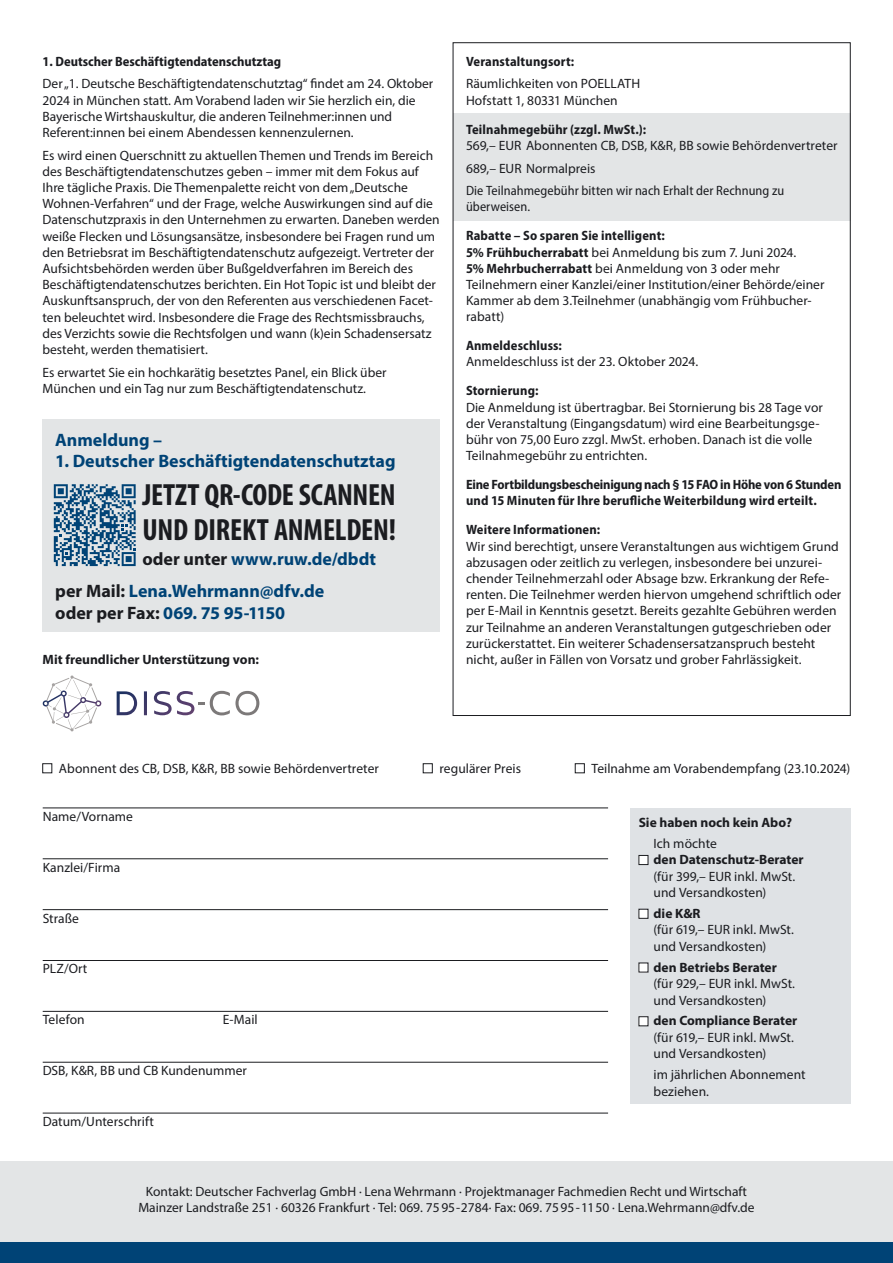
<style>
.page{position:relative;width:893px;height:1263px;background:#fff}
.page>*{position:absolute;margin:0;border:0;box-sizing:border-box;transform-origin:0 0}
.t1{font:700 condensed 30.75px/35.1px "Myriad Pro";letter-spacing:-.005em;color:#1b1c20}
.t2{font:700 18px/21.6px "Myriad Pro";color:#004376}
.t3{font:13.5px/16.2px "Myriad Pro";color:#1b1c20}
.t4{font:700 semi-condensed 13.5px "Myriad Pro";letter-spacing:.01em;color:#1b1c20}
.t5{font:700 13.5px "Myriad Pro";color:#1b1c20}
.t6{font:700 semi-condensed 13.5px/16.2px "Myriad Pro";letter-spacing:-.01em;color:#1b1c20}
.t7{font:semi-condensed 13.5px/16.2px "Myriad Pro";letter-spacing:.005em;color:#1b1c20}
.s1{color:#1b1c20}
.s2{font-weight:700;font-stretch:semi-condensed}
</style>
<div class="page">
<div style="left:0;top:1242px;width:893px;height:21px;background:#004376"></div>
<div style="left:0;top:1161px;width:893px;height:81px;background:#e3e5e6"></div>
<hr style="left:43px;top:808px;width:565px;height:1px;background:#1b1c20">
<hr style="left:43px;top:858px;width:565px;height:1px;background:#1b1c20">
<hr style="left:43px;top:909px;width:565px;height:1px;background:#1b1c20">
<hr style="left:43px;top:960px;width:565px;height:1px;background:#1b1c20">
<hr style="left:43px;top:1011px;width:565px;height:1px;background:#1b1c20">
<hr style="left:43px;top:1062px;width:565px;height:1px;background:#1b1c20">
<hr style="left:43px;top:1113px;width:565px;height:1px;background:#1b1c20">
<div style="left:43px;top:763px;width:9px;height:10px;border:1px solid #1b1c20"></div>
<div style="left:423px;top:763px;width:9px;height:10px;border:1px solid #1b1c20"></div>
<div style="left:575px;top:763px;width:9px;height:10px;border:1px solid #1b1c20"></div>
<div style="left:630px;top:808px;width:220px;height:296px;background:#dfe2e5"></div>
<div style="left:639px;top:855px;width:9px;height:9px;background:#fff"></div>
<div style="left:639px;top:855px;width:9px;height:10px;border:1px solid #1b1c20"></div>
<div style="left:639px;top:909px;width:9px;height:9px;background:#fff"></div>
<div style="left:639px;top:963px;width:9px;height:9px;background:#fff"></div>
<div style="left:639px;top:1017px;width:9px;height:9px;background:#fff"></div>
<div style="left:639px;top:1016px;width:9px;height:10px;border:1px solid #1b1c20"></div>
<div style="left:453px;top:114px;width:397px;height:107px;background:#e3e5e6"></div>
<div style="left:43px;top:459px;width:397px;height:140px;background:#e3e5e6"></div>
<div style="left:43px;top:419px;width:397px;height:65px;background:#e3e5e6"></div>
<svg style="left:54px;top:484px;width:82px;height:82px"></svg>
<div style="left:43px;top:567px;width:397px;height:64px;background:#e3e5e6"></div>
<svg style="left:50px;top:675px;width:44px;height:56px"></svg>
<img style="left:43px;top:690px;width:58px;height:28px">
<img style="left:46px;top:691px;width:52px;height:25px">
<img style="left:117px;top:691px;width:77px;height:24px">
<svg style="left:198px;top:691px;width:61px;height:24px"></svg>
<p class="t4" style="left:43px;top:53px;width:240px">1. Deutscher Beschäftigtendatenschutztag</p>
<p class="t3" style="left:43px;top:76px;width:392px">Der „1. Deutsche Beschäftigtendatenschutztag“ findet am 24. Oktober 2024 in München statt. Am Vorabend laden wir Sie herzlich ein, die Bayerische Wirtshauskultur, die anderen Teilnehmer:innen und Referent:innen bei einem Abendessen kennenzulernen.</p>
<p class="t3" style="left:43px;top:147px;width:399px">Es wird einen Querschnitt zu aktuellen Themen und Trends im Bereich des Beschäftigtendatenschutzes geben – immer mit dem Fokus auf Ihre tägliche Praxis. Die Themenpalette reicht von dem „Deutsche Wohnen-Verfahren“ und der Frage, welche Auswirkungen sind auf die Datenschutzpraxis in den Unternehmen zu erwarten. Daneben werden weiße Flecken und Lösungsansätze, insbesondere bei Fragen rund um den Betriebsrat im Beschäftigtendatenschutz aufgezeigt. Vertreter der Aufsichtsbehörden werden über Bußgeldverfahren im Bereich des Beschäftigtendatenschutzes berichten. Ein Hot Topic ist und bleibt der Auskunftsanspruch, der von den Referenten aus verschiedenen Facet&shy;ten beleuchtet wird. Insbesondere die Frage des Rechtsmissbrauchs, des Verzichts sowie die Rechtsfolgen und wann (k)ein Schadensersatz besteht, werden thematisiert.</p>
<p class="t3" style="left:43px;top:364px;width:345px">Es erwartet Sie ein hochkarätig besetztes Panel, ein Blick über<br>München und ein Tag nur zum Beschäftigtendatenschutz.</p>
<h2 class="t2" style="left:55px;top:428px;width:108px">Anmeldung –</h2>
<h2 class="t2" style="left:55px;top:450px;width:342px">1. Deutscher Beschäftigtendatenschutztag</h2>
<h1 class="t1" style="left:142px;top:477px;width:255px">JETZT QR-CODE SCANNEN<br>UND DIREKT ANMELDEN!</h1>
<h2 class="t2" style="left:142px;top:547px;width:235px"><span class="s1">oder unter</span> www.ruw.de/dbdt</h2>
<h2 class="t2" style="left:55px;top:580px;width:271px"><span class="s1">per Mail:</span> Lena.Wehrmann@dfv.de <span class="s1">oder per Fax:</span> 069. 75 95-1150</h2>
<p class="t5" style="left:43px;top:651px;width:218px">Mit freundlicher Unterstützung von:</p>
<p class="t4" style="left:466px;top:53px;width:110px">Veranstaltungsort:</p>
<p class="t3" style="left:466px;top:75px;width:176px">Räumlichkeiten von POELLATH<br>Hofstatt 1, 80331 München</p>
<p class="t4" style="left:466px;top:121px;width:182px">Teilnahmegebühr (zzgl. MwSt.):</p>
<p class="t3" style="left:466px;top:134px;width:373px;line-height:22.5px">569,– EUR Abonnenten CB, DSB, K&amp;R, BB sowie Behördenvertreter<br>689,– EUR Normalpreis</p>
<p class="t7" style="left:466px;top:182px;width:320px">Die Teilnahmegebühr bitten wir nach Erhalt der Rechnung zu überweisen.</p>
<p class="t3" style="left:466px;top:227px;width:360px"><span class="s2">Rabatte – So sparen Sie intelligent:<br>5% Frühbucherrabatt</span> bei Anmeldung bis zum 7. Juni 2024.<br><span class="s2">5% Mehrbucherrabatt</span> bei Anmeldung von 3 oder mehr Teilnehmern einer Kanzlei/einer Institution/einer Behörde/einer Kammer ab dem 3.Teilnehmer (unabhängig vom Frühbucher&shy;rabatt)</p>
<p class="t4" style="left:466px;top:337px;width:98px">Anmeldeschluss:</p>
<p class="t3" style="left:466px;top:354px;width:234px">Anmeldeschluss ist der 23. Oktober 2024.</p>
<p class="t4" style="left:466px;top:382px;width:74px">Stornierung:</p>
<p class="t3" style="left:466px;top:399px;width:358px">Die Anmeldung ist übertragbar. Bei Stornierung bis 28 Tage vor der Veranstaltung (Eingangsdatum) wird eine Bearbeitungsge&shy;bühr von 75,00 Euro zzgl. MwSt. erhoben. Danach ist die volle Teilnahmegebühr zu entrichten.</p>
<p class="t6" style="left:466px;top:476px;width:377px">Eine Fortbildungsbescheinigung nach § 15 FAO in Höhe von 6 Stunden und 15 Minuten für Ihre berufliche Weiterbildung wird erteilt.</p>
<p class="t4" style="left:466px;top:521px;width:136px">Weitere Informationen:</p>
<p class="t3" style="left:466px;top:538px;width:377px">Wir sind berechtigt, unsere Veranstaltungen aus wichtigem Grund abzusagen oder zeitlich zu verlegen, insbesondere bei unzurei&shy;chender Teilnehmerzahl oder Absage bzw. Erkrankung der Refe&shy;renten. Die Teilnehmer werden hiervon umgehend schriftlich oder per E-Mail in Kenntnis gesetzt. Bereits gezahlte Gebühren werden zur Teilnahme an anderen Veranstaltungen gutgeschrieben oder zurückerstattet. Ein weiterer Schadensersatzanspruch besteht nicht, außer in Fällen von Vorsatz und grober Fahrlässigkeit.</p>
<p class="t3" style="left:59px;top:760px;width:321px">Abonnent des CB, DSB, K&amp;R, BB sowie Behördenvertreter</p>
<p class="t3" style="left:439px;top:760px;width:83px">regulärer Preis</p>
<p class="t3" style="left:591px;top:760px;width:260px">Teilnahme am Vorabendempfang (23.10.2024)</p>
<p class="t3" style="left:43px;top:808px;width:92px">Name/Vorname</p>
<p class="t3" style="left:43px;top:859px;width:79px">Kanzlei/Firma</p>
<p class="t3" style="left:43px;top:910px;width:38px">Straße</p>
<p class="t3" style="left:43px;top:960px;width:46px">PLZ/Ort</p>
<p class="t3" style="left:43px;top:1011px;width:43px">Telefon</p>
<p class="t3" style="left:223px;top:1011px;width:36px">E-Mail</p>
<p class="t3" style="left:43px;top:1062px;width:206px">DSB, K&amp;R, BB und CB Kundenummer</p>
<p class="t3" style="left:43px;top:1113px;width:113px">Datum/Unterschrift</p>
<p class="t5" style="left:639px;top:813px;width:155px">Sie haben noch kein Abo?</p>
<p class="t3" style="left:654px;top:835px;width:65px">Ich möchte</p>
<p class="t5" style="left:654px;top:851px;width:152px">den Datenschutz-Berater</p>
<p class="t3" style="left:654px;top:868px;width:143px">(für 399,– EUR inkl. MwSt. und Versandkosten)</p>
<p class="t5" style="left:654px;top:904px;width:49px">die K&amp;R</p>
<p class="t3" style="left:654px;top:921px;width:142px">(für 619,– EUR inkl. MwSt. und Versandkosten)</p>
<p class="t5" style="left:654px;top:958px;width:125px">den Betriebs Berater</p>
<p class="t3" style="left:654px;top:975px;width:143px">(für 929,– EUR inkl. MwSt. und Versandkosten)</p>
<p class="t5" style="left:654px;top:1012px;width:145px">den Compliance Berater</p>
<p class="t3" style="left:654px;top:1029px;width:142px">(für 619,– EUR inkl. MwSt. und Versandkosten)</p>
<p class="t3" style="left:654px;top:1066px;width:154px">im jährlichen Abonnement beziehen.</p>
<p class="t3" style="left:138px;top:1183px;width:618px;text-align:center">Kontakt: Deutscher Fachverlag GmbH · Lena Wehrmann · Projektmanager Fachmedien Recht und Wirtschaft<br>Mainzer Landstraße 251 · 60326 Frankfurt · Tel: 069. 75 95-2784· Fax: 069. 75 95-1150 · Lena.Wehrmann@dfv.de</p>
</div>
